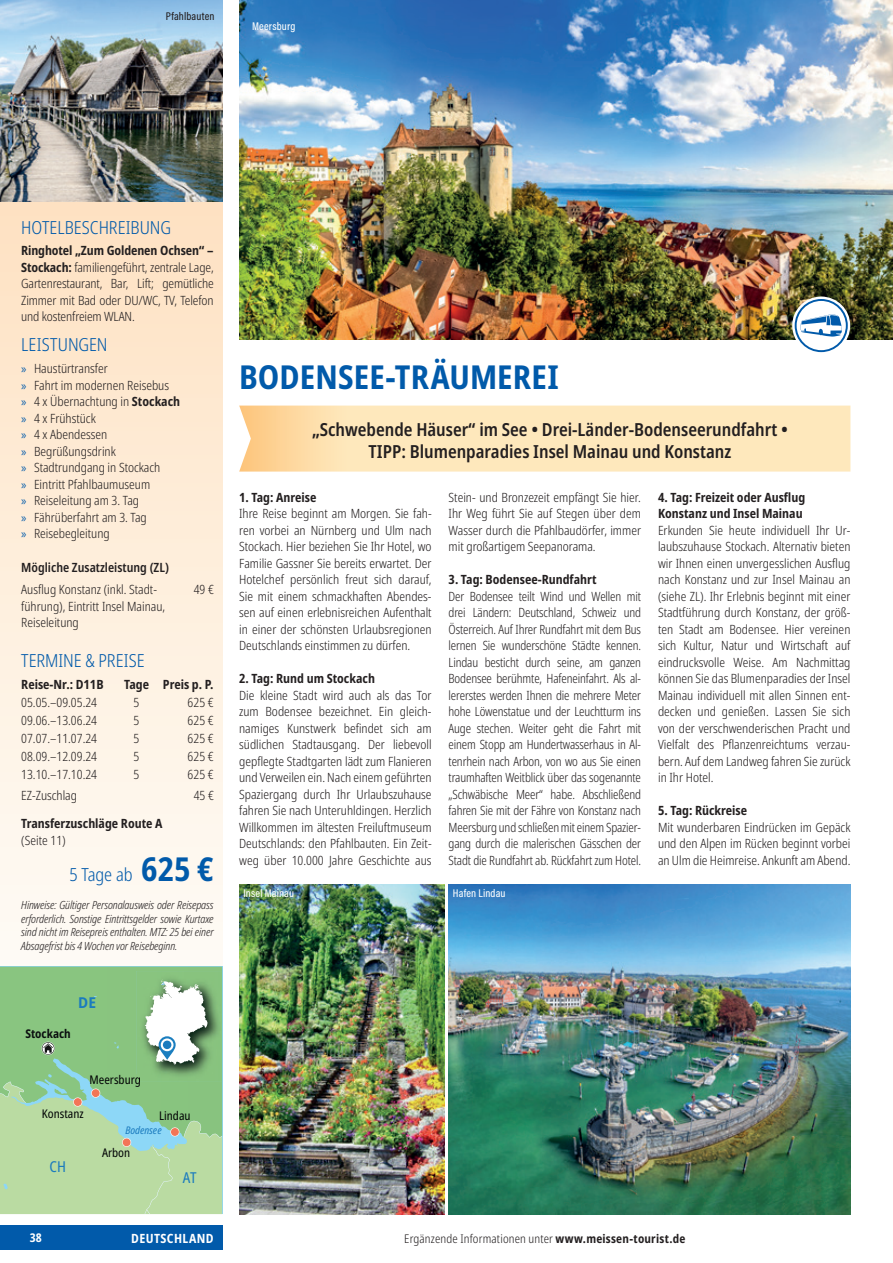
<style>
.page{position:relative;width:893px;height:1263px;background:#fff}
.page>*{position:absolute;margin:0;border:0;box-sizing:border-box;transform-origin:0 0}
.t1{font:700 condensed 33px "Noto Sans";letter-spacing:.005em;color:#015aaa}
.t2{font:600 condensed 18px/21.6px "Noto Sans";color:#231f20;text-align:center}
.t3{font:300 condensed 18px "Noto Sans";color:#015aaa}
.t4{font:condensed 15px "Noto Sans";color:#1b7bbe}
.t5{font:700 semi-condensed 15px "Noto Sans";color:#1b7bbe}
.t6{font:300 condensed 12.75px/16.5px "Noto Sans";color:#231f20;text-align:justify}
.t7{font:300 condensed 12.75px/16.5px "Noto Sans";color:#231f20;text-align:justify;scale:.95 1}
.t8{font:700 condensed 12.75px/16.5px "Noto Sans";color:#231f20}
.t9{font:600 condensed 12.75px "Noto Sans";color:#231f20}
.t10{font:700 condensed 12.75px "Noto Sans";letter-spacing:.03em;color:#fff}
.t11{font:300 condensed 12px "Noto Sans";letter-spacing:.015em;color:#231f20}
.t12{font:condensed 12px "Noto Sans";color:#020405}
.t13{font:700 condensed 12px "Noto Sans";color:#0b0f10}
.t14{font:700 condensed 12px "Noto Sans";color:#fff}
.t15{font:italic 300 condensed 11.25px/13.5px "Noto Sans";letter-spacing:-.01em;color:#231f20;text-align:justify}
.t16{font:500 11.25px "Acumin Pro Cond";letter-spacing:.015em;color:#fff}
.t17{font:500 11.25px "Acumin Pro Cond";letter-spacing:.015em;color:#231f20}
.t18{font:italic condensed 10.5px "Noto Sans";color:#1b7bbe}
.s1{font-weight:700}
.s2{font-family:"Myriad Pro";font-weight:400;font-stretch:normal;color:#015aaa}
.s3{font-weight:700;font-size:33px}
</style>
<div class="page">
<div style="left:0;top:1225px;width:222px;height:25px;background:#015aaa"></div>
<svg style="left:0;top:202px;width:222px;height:765px"></svg>
<img style="left:239px;top:0;width:654px;height:340px">
<svg style="left:0;top:967px;width:222px;height:247px;background:#a0ce99"></svg>
<svg style="left:161px;top:1038px;width:13px;height:13px"></svg>
<div style="left:163px;top:1040px;width:8px;height:9px;background:#1b7bbe;border-radius:50%"></div>
<img style="left:0;top:0;width:222px;height:202px">
<img style="left:239px;top:884px;width:205px;height:330px">
<img style="left:449px;top:884px;width:401px;height:330px">
<svg style="left:792px;top:297px;width:58px;height:58px"></svg>
<svg style="left:795px;top:299px;width:53px;height:53px"></svg>
<svg style="left:239px;top:406px;width:611px;height:66px;background:#fde5b8"></svg>
<p class="t17" style="left:166px;top:9px;width:50px">Pfahlbauten</p>
<p class="t16" style="left:252px;top:18px;width:45px">Meersburg</p>
<h2 class="t3" style="left:21px;top:215px;width:151px">HOTELBESCHREIBUNG</h2>
<p class="t6" style="left:21px;top:242px;width:194px"><span class="s1">Ringhotel „Zum Goldenen Ochsen“ – Stockach:</span> familiengeführt, zentrale Lage, Gartenrestaurant, Bar, Lift; gemütliche Zimmer mit Bad oder DU/WC, TV, Telefon und kostenfreiem WLAN.</p>
<h2 class="t3" style="left:21px;top:332px;width:88px">LEISTUNGEN</h2>
<p class="t6" style="left:21px;top:361px;width:161px;text-align:left"><span class="s2">»</span> Haustürtransfer<br><span class="s2">»</span> Fahrt im modernen Reisebus<br><span class="s2">»</span> 4 x Übernachtung in <span class="s1">Stockach </span><span class="s2">»</span> 4 x Frühstück<br><span class="s2">»</span> 4 x Abendessen<br><span class="s2">»</span> Begrüßungsdrink<br><span class="s2">»</span> Stadtrundgang in Stockach<br><span class="s2">»</span> Eintritt Pfahlbaumuseum<br><span class="s2">»</span> Reiseleitung am 3. Tag<br><span class="s2">»</span> Fährüberfahrt am 3. Tag<br><span class="s2">»</span> Reisebegleitung</p>
<p class="t9" style="left:21px;top:559px;width:149px">Mögliche Zusatzleistung (ZL)</p>
<p class="t6" style="left:21px;top:581px;width:145px;text-align:left">Ausflug Konstanz (inkl. Stadt&shy;führung), Eintritt Insel Mainau,<br>Reiseleitung</p>
<p class="t6" style="left:194px;top:581px;width:22px">49 €</p>
<h2 class="t3" style="left:21px;top:647px;width:125px">TERMINE &amp; PREISE</h2>
<p class="t8" style="left:21px;top:677px;width:84px">Reise-Nr.: D11B</p>
<p class="t8" style="left:124px;top:677px;width:91px">Tage Preis p. P.</p>
<p class="t6" style="left:21px;top:695px;width:77px">05.05.–09.05.24</p>
<p class="t6" style="left:134px;top:695px;width:7px">5</p>
<p class="t6" style="left:188px;top:695px;width:28px">625 €</p>
<p class="t6" style="left:21px;top:712px;width:77px">09.06.–13.06.24</p>
<p class="t6" style="left:134px;top:712px;width:7px">5</p>
<p class="t6" style="left:188px;top:712px;width:28px">625 €</p>
<p class="t6" style="left:21px;top:730px;width:77px">07.07.–11.07.24</p>
<p class="t6" style="left:134px;top:730px;width:7px">5</p>
<p class="t6" style="left:188px;top:730px;width:28px">625 €</p>
<p class="t6" style="left:21px;top:748px;width:77px">08.09.–12.09.24</p>
<p class="t6" style="left:134px;top:748px;width:7px">5</p>
<p class="t6" style="left:188px;top:748px;width:28px">625 €</p>
<p class="t6" style="left:21px;top:766px;width:77px">13.10.–17.10.24</p>
<p class="t6" style="left:134px;top:766px;width:7px">5</p>
<p class="t6" style="left:188px;top:766px;width:28px">625 €</p>
<p class="t6" style="left:21px;top:787px;width:57px">EZ-Zuschlag</p>
<p class="t6" style="left:194px;top:787px;width:22px">45 €</p>
<p class="t8" style="left:21px;top:815px;width:143px">Transferzuschläge Route A</p>
<p class="t6" style="left:21px;top:832px;width:46px">(Seite 11)</p>
<h2 class="t3" style="left:69px;top:862px;width:146px">5 Tage ab <span class="s3">625 €</span></h2>
<p class="t15" style="left:21px;top:899px;width:194px">Hinweise: Gültiger Personalausweis oder Reisepass erforderlich. Sonstige Eintrittsgelder sowie Kurtaxe sind nicht im Reisepreis enthalten. MTZ: 25 bei einer Absagefrist bis 4 Wochen vor Reisebeginn.</p>
<p class="t13" style="left:25px;top:1025px;width:47px">Stockach</p>
<p class="t5" style="left:78px;top:992px;width:19px">DE</p>
<p class="t12" style="left:90px;top:1071px;width:53px">Meersburg</p>
<p class="t18" style="left:125px;top:1123px;width:38px">Bodensee</p>
<p class="t12" style="left:42px;top:1105px;width:43px">Konstanz</p>
<p class="t12" style="left:159px;top:1107px;width:33px">Lindau</p>
<p class="t4" style="left:50px;top:1156px;width:18px">CH</p>
<p class="t12" style="left:102px;top:1144px;width:30px">Arbon</p>
<p class="t4" style="left:183px;top:1166px;width:15px">AT</p>
<h1 class="t1" style="left:239px;top:353px;width:321px">BODENSEE-TRÄUMEREI</h1>
<h2 class="t2" style="left:312px;top:419px;width:477px">„Schwebende Häuser“ im See • Drei-Länder-Bodenseerundfahrt •<br>TIPP: Blumenparadies Insel Mainau und Konstanz</h2>
<p class="t8" style="left:239px;top:489px;width:79px">1. Tag: Anreise</p>
<p class="t6" style="left:239px;top:506px;width:194px">Ihre Reise beginnt am Morgen. Sie fah&shy;ren vorbei an Nürnberg und Ulm nach Stockach. Hier beziehen Sie Ihr Hotel, wo Familie Gassner Sie bereits erwartet. Der Hotelchef persönlich freut sich darauf, Sie mit einem schmackhaften Abendes&shy;sen auf einen erlebnisreichen Aufenthalt in einer der schönsten Urlaubsregionen Deutschlands einstimmen zu dürfen.</p>
<p class="t8" style="left:239px;top:670px;width:137px">2. Tag: Rund um Stockach</p>
<p class="t6" style="left:239px;top:687px;width:194px">Die kleine Stadt wird auch als das Tor zum Bodensee bezeichnet. Ein gleich&shy;namiges Kunstwerk befindet sich am südlichen Stadtausgang. Der liebevoll gepflegte Stadtgarten lädt zum Flanieren und Verweilen ein. Nach einem geführten Spaziergang durch Ihr Urlaubszuhause fahren Sie nach Unteruhldingen. Herzlich Willkommen im ältesten Freiluftmuseum Deutschlands: den Pfahlbauten. Ein Zeit&shy;weg über 10.000 Jahre Geschichte aus</p>
<p class="t6" style="left:449px;top:489px;width:194px">Stein- und Bronzezeit empfängt Sie hier.<br>Ihr Weg führt Sie auf Stegen über dem Wasser durch die Pfahlbaudörfer, immer mit großartigem Seepanorama.</p>
<p class="t8" style="left:449px;top:571px;width:149px">3. Tag: Bodensee-Rundfahrt</p>
<p class="t7" style="left:449px;top:588px;width:204px">Der Bodensee teilt Wind und Wellen mit drei Ländern: Deutschland, Schweiz und Österreich. Auf Ihrer Rundfahrt mit dem Bus lernen Sie wunderschöne Städte kennen.<br>Lindau besticht durch seine, am ganzen Bodensee berühmte, Hafeneinfahrt. Als al&shy;lererstes werden Ihnen die mehrere Meter hohe Löwenstatue und der Leuchtturm ins Auge stechen. Weiter geht die Fahrt mit einem Stopp am Hundertwasserhaus in Al&shy;tenrhein nach Arbon, von wo aus Sie einen traumhaften Weitblick über das sogenannte „Schwäbische Meer“ habe. Abschließend fahren Sie mit der Fähre von Konstanz nach Meersburg und schließen mit einem Spazier&shy;gang durch die malerischen Gässchen der Stadt die Rundfahrt ab. Rückfahrt zum Hotel.</p>
<p class="t16" style="left:243px;top:885px;width:52px">Insel Mainau</p>
<p class="t16" style="left:453px;top:885px;width:54px">Hafen Lindau</p>
<p class="t8" style="left:658px;top:489px;width:149px">4. Tag: Freizeit oder Ausflug<br>Konstanz und Insel Mainau</p>
<p class="t6" style="left:658px;top:522px;width:194px">Erkunden Sie heute individuell Ihr Ur&shy;laubszuhause Stockach. Alternativ bieten wir Ihnen einen unvergesslichen Ausflug nach Konstanz und zur Insel Mainau an (siehe ZL). Ihr Erlebnis beginnt mit einer Stadtführung durch Konstanz, der größ&shy;ten Stadt am Bodensee. Hier vereinen sich Kultur, Natur und Wirtschaft auf eindrucksvolle Weise. Am Nachmittag können Sie das Blumenparadies der Insel Mainau individuell mit allen Sinnen ent&shy;decken und genießen. Lassen Sie sich von der verschwenderischen Pracht und Vielfalt des Pflanzenreichtums verzau&shy;bern. Auf dem Landweg fahren Sie zurück in Ihr Hotel.</p>
<p class="t8" style="left:658px;top:802px;width:91px">5. Tag: Rückreise</p>
<p class="t6" style="left:658px;top:819px;width:194px">Mit wunderbaren Eindrücken im Gepäck und den Alpen im Rücken beginnt vorbei an Ulm die Heimreise. Ankunft am Abend.</p>
<p class="t14" style="left:30px;top:1229px;width:13px">38</p>
<p class="t10" style="left:131px;top:1229px;width:84px">DEUTSCHLAND</p>
<p class="t11" style="left:404px;top:1230px;width:283px">Ergänzende Informationen unter <span class="s1">www.meissen-tourist.de</span></p>
</div>
